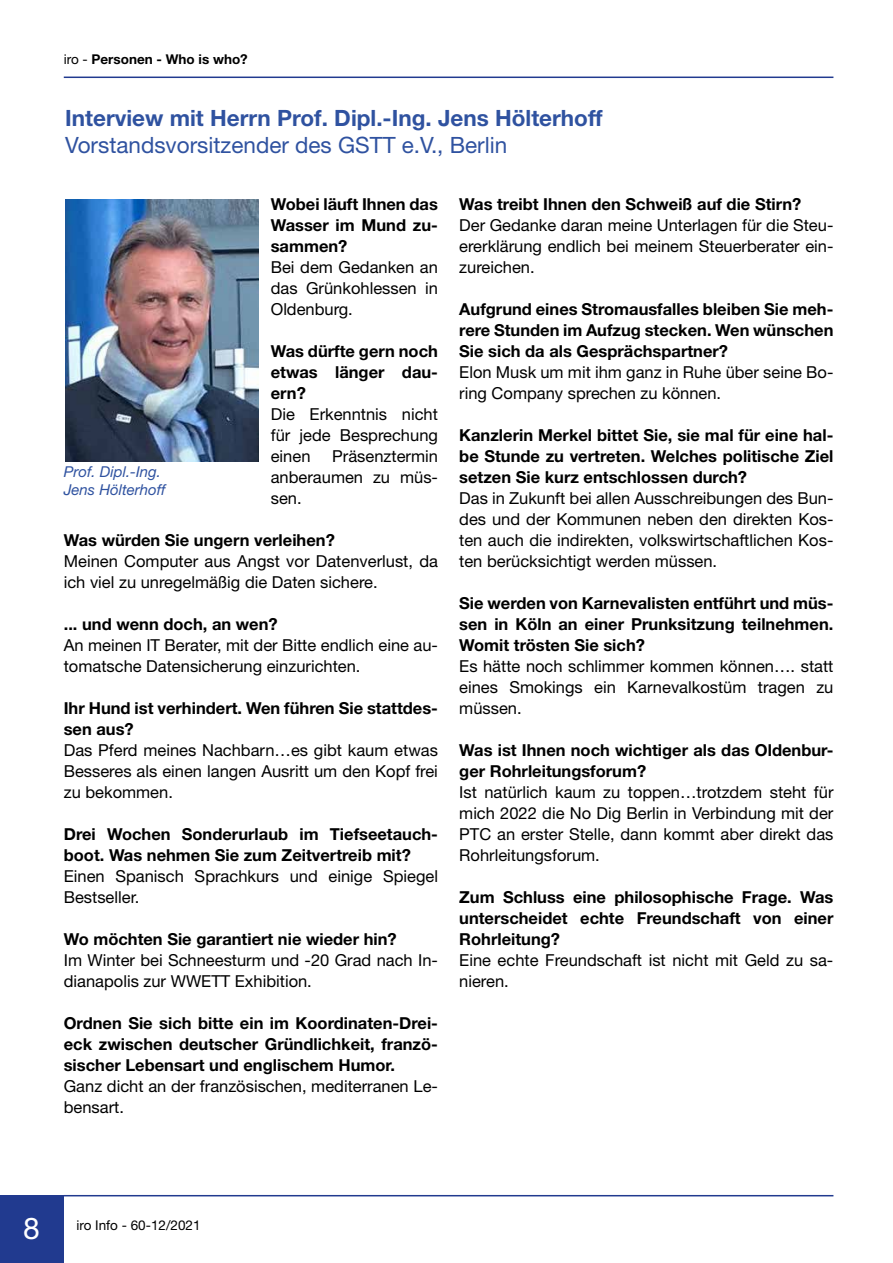
<style>
.page{position:relative;width:893px;height:1263px;background:#fff}
.page>*{position:absolute;margin:0;border:0;box-sizing:border-box;transform-origin:0 0}
.t1{font:30px "Helvetica Neue LT Std";color:#fff}
.t2{font:700 22.5px "Helvetica Neue LT Std";color:#2f52a0}
.t3{font:22.5px "Helvetica Neue LT Std";color:#2f52a0}
.t4{font:16.5px/21px "Helvetica Neue LT Std";color:#000;text-align:justify}
.t5{font:700 16.5px/21px "Helvetica Neue LT Std";color:#000;text-align:justify}
.t6{font:italic 15px/18px "Helvetica Neue LT Std";color:#2f52a0}
.t7{font:700 13.5px "Helvetica Neue LT Std";color:#000}
.t8{font:13.5px "Helvetica Neue LT Std";color:#000}
.s1{font-weight:400}
</style>
<div class="page">
<hr style="left:64px;top:77px;width:769px;height:1px;background:#213a8f">
<div style="left:0;top:1195px;width:64px;height:68px;background:#213a8f"></div>
<hr style="left:64px;top:1195px;width:769px;height:1px;background:#213a8f">
<img style="left:65px;top:199px;width:193px;height:262px">
<p class="t7" style="left:64px;top:51px;width:186px"><span class="s1">iro -</span> Personen - Who is who?</p>
<h2 class="t2" style="left:65px;top:104px;width:539px">Interview mit Herrn Prof. Dipl.-Ing. Jens Hölterhoff</h2>
<h2 class="t3" style="left:65px;top:132px;width:444px">Vorstandsvorsitzender des GSTT e.V., Berlin</h2>
<p class="t5" style="left:271px;top:193px;width:169px">Wobei läuft Ihnen das Wasser im Mund zu&shy;sammen?</p>
<p class="t4" style="left:271px;top:256px;width:169px">Bei dem Gedanken an das Grünkohlessen in Oldenburg.</p>
<p class="t5" style="left:271px;top:340px;width:169px">Was dürfte gern noch etwas länger dau&shy;ern?</p>
<p class="t4" style="left:271px;top:403px;width:169px">Die Erkenntnis nicht für jede Besprechung einen</p>
<p class="t4" style="left:271px;top:445px;width:169px;text-indent:61px">Präsenztermin anberaumen zu müs&shy;sen.</p>
<p class="t5" style="left:64px;top:529px;width:273px">Was würden Sie ungern verleihen?</p>
<p class="t4" style="left:64px;top:550px;width:376px">Meinen Computer aus Angst vor Datenverlust, da ich viel zu unregelmäßig die Daten sichere.</p>
<p class="t5" style="left:64px;top:613px;width:215px">... und wenn doch, an wen?</p>
<p class="t4" style="left:64px;top:634px;width:376px">An meinen IT Berater, mit der Bitte endlich eine au&shy;tomatsche Datensicherung einzurichten.</p>
<p class="t5" style="left:64px;top:697px;width:376px">Ihr Hund ist verhindert. Wen führen Sie stattdes&shy;sen aus?</p>
<p class="t4" style="left:64px;top:739px;width:376px">Das Pferd meines Nachbarn…es gibt kaum etwas Besseres als einen langen Ausritt um den Kopf frei zu bekommen.</p>
<p class="t5" style="left:64px;top:823px;width:376px">Drei Wochen Sonderurlaub im Tiefseetauch&shy;boot. Was nehmen Sie zum Zeitvertreib mit?</p>
<p class="t4" style="left:64px;top:865px;width:376px">Einen Spanisch Sprachkurs und einige Spiegel<br>Bestseller.</p>
<p class="t5" style="left:64px;top:928px;width:334px">Wo möchten Sie garantiert nie wieder hin?</p>
<p class="t4" style="left:64px;top:949px;width:376px">Im Winter bei Schneesturm und -20 Grad nach In&shy;dianapolis zur WWETT Exhibition.</p>
<p class="t5" style="left:64px;top:1012px;width:376px">Ordnen Sie sich bitte ein im Koordinaten-Drei&shy;eck zwischen deutscher Gründlichkeit, franzö&shy;sischer Lebensart und englischem Humor.</p>
<p class="t4" style="left:64px;top:1075px;width:376px">Ganz dicht an der französischen, mediterranen Le&shy;bensart.</p>
<p class="t6" style="left:64px;top:463px;width:103px">Prof. Dipl.-Ing.<br>Jens Hölterhoff</p>
<p class="t5" style="left:459px;top:193px;width:344px">Was treibt Ihnen den Schweiß auf die Stirn?</p>
<p class="t4" style="left:459px;top:214px;width:376px">Der Gedanke daran meine Unterlagen für die Steu&shy;ererklärung endlich bei meinem Steuerberater ein&shy;zureichen.</p>
<p class="t5" style="left:459px;top:298px;width:376px">Aufgrund eines Stromausfalles bleiben Sie meh&shy;rere Stunden im Aufzug stecken. Wen wünschen Sie sich da als Gesprächspartner?</p>
<p class="t4" style="left:459px;top:362px;width:376px">Elon Musk um mit ihm ganz in Ruhe über seine Bo&shy;ring Company sprechen zu können.</p>
<p class="t5" style="left:459px;top:424px;width:376px">Kanzlerin Merkel bittet Sie, sie mal für eine hal&shy;be Stunde zu vertreten. Welches politische Ziel setzen Sie kurz entschlossen durch?</p>
<p class="t4" style="left:459px;top:488px;width:376px">Das in Zukunft bei allen Ausschreibungen des Bun&shy;des und der Kommunen neben den direkten Kos&shy;ten auch die indirekten, volkswirtschaftlichen Kos&shy;ten berücksichtigt werden müssen.</p>
<p class="t5" style="left:459px;top:592px;width:376px">Sie werden von Karnevalisten entführt und müs&shy;sen in Köln an einer Prunksitzung teilnehmen.<br>Womit trösten Sie sich?</p>
<p class="t4" style="left:459px;top:656px;width:376px">Es hätte noch schlimmer kommen können…. statt eines Smokings ein Karnevalkostüm tragen zu müssen.</p>
<p class="t5" style="left:459px;top:739px;width:376px">Was ist Ihnen noch wichtiger als das Oldenbur&shy;ger Rohrleitungsforum?</p>
<p class="t4" style="left:459px;top:782px;width:376px">Ist natürlich kaum zu toppen…trotzdem steht für mich 2022 die No Dig Berlin in Verbindung mit der PTC an erster Stelle, dann kommt aber direkt das Rohrleitungsforum.</p>
<p class="t5" style="left:459px;top:886px;width:376px">Zum Schluss eine philosophische Frage. Was unterscheidet echte Freundschaft von einer Rohrleitung?</p>
<p class="t4" style="left:459px;top:950px;width:376px">Eine echte Freundschaft ist nicht mit Geld zu sa&shy;nieren.</p>
<h1 class="t1" style="left:23px;top:1210px;width:18px">8</h1>
<p class="t8" style="left:77px;top:1217px;width:126px">iro Info - 60-12/2021</p>
</div>
